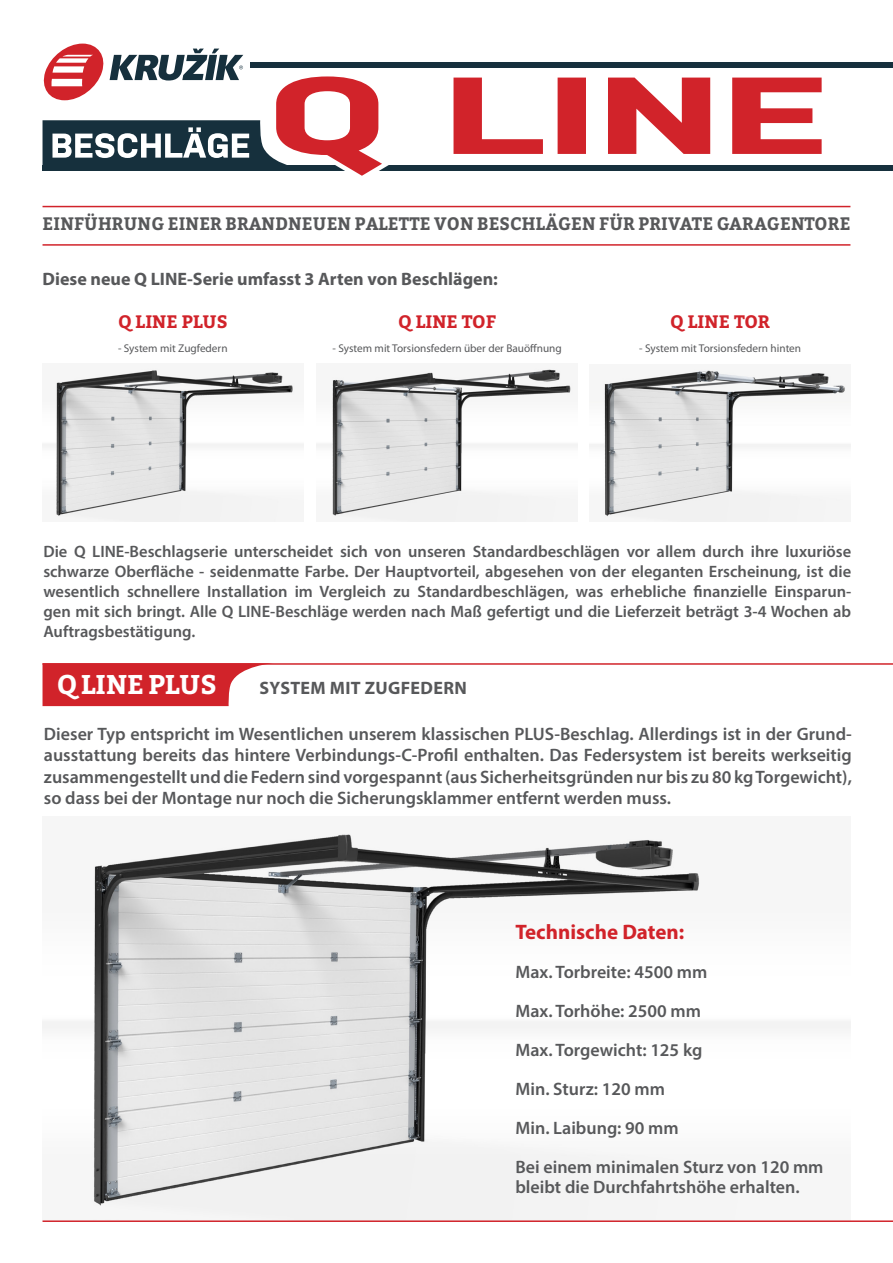
<style>
.page{position:relative;width:893px;height:1263px;background:#fff}
.page>*{position:absolute;margin:0;border:0;box-sizing:border-box;transform-origin:0 0}
.t1{font:700 27px "Bitter";color:#fff}
.t2{font:700 21px "Myriad Pro";color:#d1232a}
.t3{font:600 18px/21.6px "Myriad Pro";color:#57585a;text-align:justify}
.t4{font:700 18px "Bitter";letter-spacing:.01em;color:#57585a;scale:.96 1}
.t5{font:700 18px "Myriad Pro";color:#57585a}
.t6{font:700 18px "Bitter";color:#d1232a}
.t7{font:700 18px "Myriad Pro";letter-spacing:.02em;color:#57585a}
.t8{font:600 16.5px/19.8px "Myriad Pro";color:#57585a;text-align:justify}
.t9{font:11.25px "Myriad Pro";color:#57585a}
</style>
<div class="page">
<img style="left:43px;top:370px;width:260px;height:151px">
<img style="left:317px;top:369px;width:260px;height:152px">
<img style="left:590px;top:370px;width:260px;height:151px">
<div style="left:43px;top:165px;width:850px;height:5px;background:#16303d"></div>
<div style="left:250px;top:62px;width:643px;height:5px;background:#16303d"></div>
<svg style="left:453px;top:77px;width:90px;height:77px"></svg>
<div style="left:557px;top:77px;width:29px;height:77px;background:#d1232a"></div>
<svg style="left:608px;top:77px;width:103px;height:77px"></svg>
<svg style="left:732px;top:77px;width:90px;height:77px"></svg>
<hr style="left:43px;top:244px;width:807px;height:2px;background:#d1232a">
<hr style="left:43px;top:206px;width:807px;height:1px;background:#d1232a">
<svg style="left:43px;top:665px;width:219px;height:41px;background:#d63e44"></svg>
<hr style="left:43px;top:663px;width:850px;height:2px;background:#d1232a">
<img style="left:43px;top:834px;width:807px;height:386px">
<hr style="left:43px;top:1220px;width:850px;height:2px;background:#d1232a">
<svg style="left:43px;top:44px;width:348px;height:132px"></svg>
<p class="t4" style="left:43px;top:210px;width:843px">EINFÜHRUNG EINER BRANDNEUEN PALETTE VON BESCHLÄGEN FÜR PRIVATE GARAGENTORE</p>
<p class="t5" style="left:43px;top:267px;width:457px">Diese neue Q LINE-Serie umfasst 3 Arten von Beschlägen:</p>
<p class="t6" style="left:118px;top:308px;width:111px">Q LINE PLUS</p>
<p class="t6" style="left:398px;top:308px;width:100px">Q LINE TOF</p>
<p class="t9" style="left:118px;top:341px;width:111px">- System mit Zugfedern</p>
<p class="t9" style="left:333px;top:341px;width:231px">- System mit Torsionsfedern über der Bauöffnung</p>
<p class="t9" style="left:639px;top:341px;width:164px">- System mit Torsionsfedern hinten</p>
<p class="t6" style="left:670px;top:308px;width:101px">Q LINE TOR</p>
<p class="t8" style="left:43px;top:541px;width:809px">Die Q LINE-Beschlagserie unterscheidet sich von unseren Standardbeschlägen vor allem durch ihre luxuriöse schwarze Oberfläche - seidenmatte Farbe. Der Hauptvorteil, abgesehen von der eleganten Erscheinung, ist die wesentlich schnellere Installation im Vergleich zu Standardbeschlägen, was erhebliche finanzielle Einsparun&shy;gen mit sich bringt. Alle Q LINE-Beschläge werden nach Maß gefertigt und die Lieferzeit beträgt 3-4 Wochen ab Auftragsbestätigung.</p>
<p class="t1" style="left:57px;top:664px;width:162px">Q LINE PLUS</p>
<p class="t3" style="left:44px;top:722px;width:809px">Dieser Typ entspricht im Wesentlichen unserem klassischen PLUS-Beschlag. Allerdings ist in der Grund&shy;ausstattung bereits das hintere Verbindungs-C-Profil enthalten. Das Federsystem ist bereits werkseitig zusammengestellt und die Federn sind vorgespannt (aus Sicherheitsgründen nur bis zu 80 kg Torgewicht), so dass bei der Montage nur noch die Sicherungsklammer entfernt werden muss.</p>
<p class="t7" style="left:260px;top:676px;width:209px">SYSTEM MIT ZUGFEDERN</p>
<p class="t2" style="left:515px;top:918px;width:170px">Technische Daten:</p>
<p class="t3" style="left:515px;top:961px;width:193px">Max. Torbreite: 4500 mm</p>
<p class="t3" style="left:515px;top:1000px;width:187px">Max. Torhöhe: 2500 mm</p>
<p class="t3" style="left:515px;top:1039px;width:188px">Max. Torgewicht: 125 kg</p>
<p class="t3" style="left:515px;top:1078px;width:151px">Min. Sturz: 120 mm</p>
<p class="t3" style="left:515px;top:1117px;width:165px">Min. Laibung: 90 mm</p>
<p class="t3" style="left:515px;top:1157px;width:310px;line-height:19.5px">Bei einem minimalen Sturz von 120 mm bleibt die Durchfahrtshöhe erhalten.</p>
</div>
